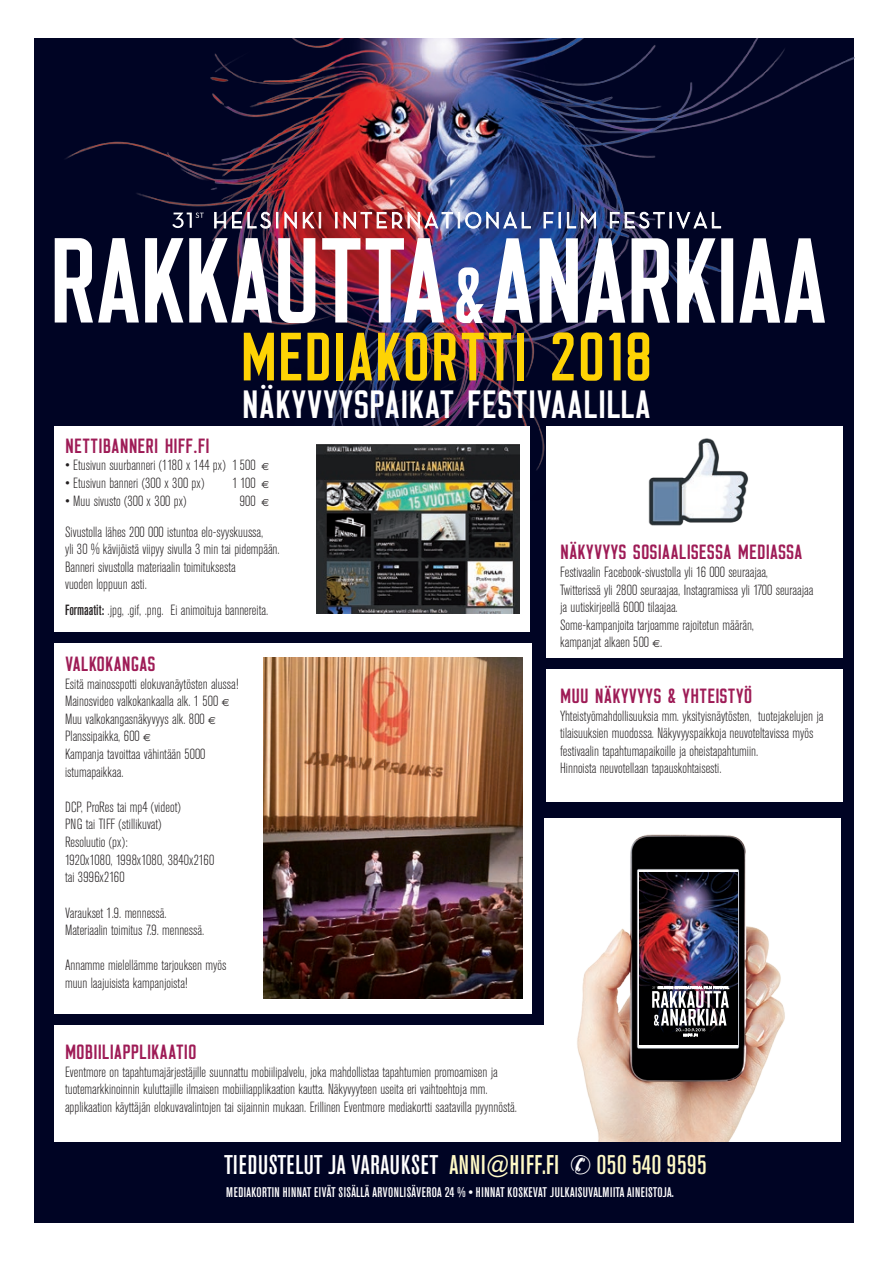
<style>
.page{position:relative;width:893px;height:1263px;background:#fff}
.page>*{position:absolute;margin:0;border:0;box-sizing:border-box;transform-origin:0 0}
.t1{font:59.55px "Floz";color:#fed304}
.t2{font:34.5px "Floz";color:#fff}
.t3{font:500 condensed 26.85px "Akzidenz Grotesk BE";letter-spacing:.02em;color:#fff}
.t4{font:18px "Floz";color:#9e1b56}
.t5{font:300 condensed 14.7px/17.5px "Akzidenz Grotesk BE";color:#231f20}
.t6{font:500 condensed 13.95px "Akzidenz Grotesk BE";letter-spacing:.02em;color:#fff}
.s1{font-family:"Euro Sans";font-weight:400;font-stretch:normal;font-size:10.2px}
.s2{font-weight:500}
.s3{color:#fffac6}
</style>
<div class="page">
<div style="left:35px;top:38px;width:819px;height:1184px;background:#000424"></div>
<img style="left:54px;top:38px;width:800px;height:976px">
<div style="left:546px;top:669px;width:296px;height:133px;background:#fff"></div>
<div style="left:545px;top:819px;width:296px;height:223px;background:#fff"></div>
<div style="left:546px;top:426px;width:296px;height:231px;background:#fff"></div>
<div style="left:55px;top:426px;width:475px;height:205px;background:#fff"></div>
<div style="left:55px;top:644px;width:477px;height:370px;background:#fff"></div>
<div style="left:54px;top:1025px;width:787px;height:116px;background:#fff"></div>
<img style="left:263px;top:657px;width:260px;height:341px">
<img style="left:316px;top:445px;width:204px;height:168px">
<img style="left:520px;top:812px;width:305px;height:329px">
<img style="left:640px;top:872px;width:97px;height:173px">
<svg style="left:652px;top:986px;width:77px;height:50px"></svg>
<img style="left:703px;top:1008px;width:34px;height:27px">
<img style="left:648px;top:438px;width:101px;height:88px">
<svg style="left:456px;top:267px;width:28px;height:56px;background:#b0b2d1"></svg>
<svg style="left:492px;top:238px;width:333px;height:85px"></svg>
<img style="left:55px;top:238px;width:389px;height:85px">
<img style="left:214px;top:212px;width:507px;height:17px">
<svg style="left:172px;top:213px;width:32px;height:15px"></svg>
<h1 class="t1" style="left:240px;top:323px;width:414px">MEDIAKORTTI 2018</h1>
<h2 class="t2" style="left:242px;top:385px;width:411px">NÄKYVYYSPAIKAT FESTIVAALIL LA</h2>
<p class="t4" style="left:65px;top:435px;width:146px">NETTIBANNERI HIFF.FI</p>
<p class="t5" style="left:65px;top:457px;width:206px">• Etusivun suurbanneri (1180 x 144 px) 1500 <span class="s1">E</span></p>
<p class="t5" style="left:65px;top:474px;width:141px">• Etusivun banneri (300 x 300 px)</p>
<p class="t5" style="left:232px;top:474px;width:38px">1100 <span class="s1">E</span></p>
<p class="t5" style="left:65px;top:492px;width:123px">• Muu sivusto (300 x 300 px)</p>
<p class="t5" style="left:65px;top:485px;width:206px;line-height:31px;text-indent:175px">900 <span class="s1">E<br></span>Sivustolla lähes 200 000 istuntoa elo-syyskuussa,</p>
<p class="t5" style="left:65px;top:541px;width:216px">yli 30 % kävijöistä viipyy sivulla 3 min tai pidempään.<br>Banneri sivustolla materiaalin toimituksesta<br>vuoden loppuun asti.</p>
<p class="t5" style="left:65px;top:601px;width:205px"><span class="s2">Formaatit:</span> .jpg, .gif, .png. Ei animoituja bannereita.</p>
<p class="t4" style="left:65px;top:654px;width:92px">VALKOKANGAS</p>
<p class="t5" style="left:65px;top:675px;width:175px">Esitä mainosspotti elokuvanäytösten alussa!<br>Mainosvideo valkokankaalla alk. 1 500 <span class="s1">E<br></span>Muu valkokangasnäkyvyys alk. 800 <span class="s1">E<br></span>Planssipaikka, 600 <span class="s1">E<br></span>Kampanja tavoittaa vähintään 5000 istumapaikkaa.</p>
<p class="t5" style="left:65px;top:798px;width:151px">DCP, ProRes tai mp4 (videot)<br>PNG tai TIFF (stillikuvat)<br>Resoluutio (px):<br>1920x1080, 1998x1080, 3840x2160 tai 3996x2160</p>
<p class="t5" style="left:65px;top:904px;width:141px">Varaukset 1.9. mennessä.<br>Materiaalin toimitus 7.9. mennessä.</p>
<p class="t5" style="left:65px;top:957px;width:163px">Annamme mielellämme tarjouksen myös muun laajuisista kampanjoista!</p>
<p class="t4" style="left:65px;top:1042px;width:133px">MOBIILIAPPLIKAATIO</p>
<p class="t5" style="left:65px;top:1063px;width:453px">Eventmore on tapahtumajärjestäjille suunnattu mobiilipalvelu, joka mahdollistaa tapahtumien promoamisen ja tuotemarkkinoinnin kuluttajille ilmaisen mobiiliapplikaation kautta. Näkyvyyteen useita eri vaihtoehtoja mm. applikaation käyttäjän elokuvavalintojen tai sijainnin mukaan. Erillinen Eventmore mediakortti saatavilla pyynnöstä.</p>
<p class="t4" style="left:560px;top:542px;width:244px">NÄKYVYYS SOSIAALISESSA MEDIASSA</p>
<p class="t5" style="left:560px;top:564px;width:255px">Festivaalin Facebook-sivustolla yli 16 000 seuraajaa,<br>Twitterissä yli 2800 seuraajaa, Instagramissa yli 1700 seuraajaa ja uutiskirjeellä 6000 tilaajaa.<br>Some-kampanjoita tarjoamme rajoitetun määrän,<br>kampanjat alkaen 500 <span class="s1">E</span>.</p>
<p class="t4" style="left:560px;top:686px;width:194px">MUU NÄKYVYYS &amp; YHTEISTYÖ</p>
<p class="t5" style="left:560px;top:707px;width:265px">Yhteistyömahdollisuuksia mm. yksityisnäytösten, tuotejakelujen ja tilaisuuksien muodossa. Näkyvyyspaikkoja neuvoteltavissa myös festivaalin tapahtumapaikoille ja oheistapahtumiin.<br>Hinnoista neuvotellaan tapauskohtaisesti.</p>
<h3 class="t3" style="left:224px;top:1150px;width:484px">TIEDUSTELUT JA VARAUKSET <span class="s3">ANNI@HIFF.FI</span> ✆ <span class="s3">050 540 9595</span></h3>
<p class="t6" style="left:226px;top:1184px;width:449px">MEDIAKORTIN HINNAT EIVÄT SISÄLLÄ ARVONLISÄVEROA 24 % • HINNAT KOSKEVAT JULKAISUVALMIITA AINEISTOJA.</p>
</div>
